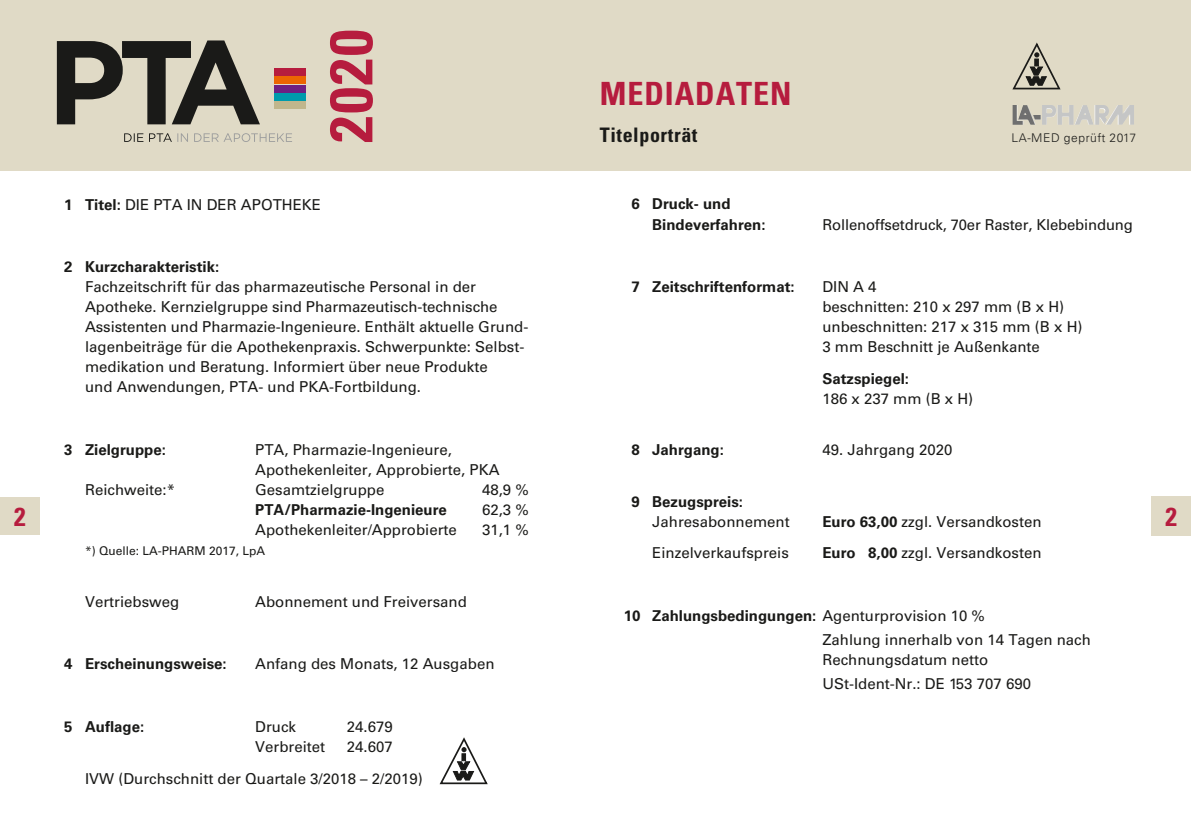
<style>
.page{position:relative;width:1191px;height:840px;background:#fff}
.page>*{position:absolute;margin:0;border:0;box-sizing:border-box;transform-origin:0 0}
.t1{font:700 condensed 60px "Univers LT Std";color:#b61c3e}
.t2{font:700 condensed 32px "Univers LT Std";letter-spacing:.03em;color:#b61c3e}
.t3{font:700 condensed 26px "Univers LT Std";color:#b61c3e}
.t4{font:700 condensed 20px "Univers LT Std";letter-spacing:.03em;color:#1a1a18}
.t5{font:15px/20px "Univers LT Std";color:#1a1a18}
.t6{font:700 15px/20px "Univers LT Std";color:#1a1a18}
.t7{font:12px "Univers LT Std";color:#1a1a18}
.t8{font:300 12px "Univers LT Std";letter-spacing:.05em;color:#1a1a18}
.s1{font-weight:700}
</style>
<div class="page">
<div style="left:0;top:497px;width:40px;height:37px;background:#e0dac6"></div>
<div style="left:1151px;top:496px;width:40px;height:40px;background:#e0dac6"></div>
<div style="left:0;top:0;width:1191px;height:170px;background:#e0dac6"></div>
<div style="left:275px;top:68px;width:31px;height:7px;background:#b61c3e"></div>
<div style="left:275px;top:77px;width:31px;height:7px;background:#ec6502"></div>
<div style="left:275px;top:85px;width:31px;height:7px;background:#6f2082"></div>
<div style="left:275px;top:93px;width:31px;height:7px;background:#009bac"></div>
<div style="left:275px;top:102px;width:31px;height:7px;background:#c1b68c"></div>
<svg style="left:124px;top:133px;width:168px;height:9px"></svg>
<svg style="left:57px;top:41px;width:203px;height:83px"></svg>
<svg style="left:1012px;top:42px;width:49px;height:48px"></svg>
<svg style="left:439px;top:737px;width:49px;height:47px"></svg>
<img style="left:1105px;top:105px;width:24px;height:20px">
<h1 class="t1" style="left:314px;top:143px;width:115px;rotate:-90deg">2020</h1>
<p class="t5" style="left:64px;top:194px;width:258px"><span class="s1">1 Titel:</span> DIE PTA IN DER APOTHEKE</p>
<h2 class="t2" style="left:600px;top:73px;width:193px">MEDIADATEN</h2>
<h3 class="t4" style="left:600px;top:122px;width:99px">Titelporträt</h3>
<p class="t8" style="left:1011px;top:130px;width:126px">LA-MED geprüft 2017</p>
<p class="t6" style="left:652px;top:194px;width:115px;text-indent:-21px">6 Druck- und<br>Bindeverfahren:</p>
<p class="t5" style="left:822px;top:214px;width:312px">Rollenoffsetdruck, 70er Raster, Klebebindung</p>
<p class="t6" style="left:64px;top:257px;width:157px">2 Kurzcharakteristik:</p>
<p class="t5" style="left:85px;top:277px;width:445px">Fachzeitschrift für das pharmazeutische Personal in der Apotheke. Kernzielgruppe sind Pharmazeutisch-technische Assistenten und Pharmazie-Ingenieure. Enthält aktuelle Grund&shy;lagenbeiträge für die Apothekenpraxis. Schwerpunkte: Selbst&shy;medikation und Beratung. Informiert über neue Produkte<br>und Anwendungen, PTA- und PKA-Fortbildung.</p>
<p class="t6" style="left:631px;top:277px;width:165px">7 Zeitschriftenformat:</p>
<p class="t5" style="left:822px;top:277px;width:262px">DIN A 4<br>beschnitten: 210 x 297 mm (B x H) unbeschnitten: 217 x 315 mm (B x H)<br>3 mm Beschnitt je Außenkante</p>
<p class="t6" style="left:822px;top:368px;width:88px">Satzspiegel:</p>
<p class="t5" style="left:822px;top:388px;width:152px">186 x 237 mm (B x H)</p>
<p class="t6" style="left:631px;top:439px;width:94px">8 Jahrgang:</p>
<p class="t5" style="left:822px;top:439px;width:132px">49. Jahrgang 2020</p>
<p class="t6" style="left:631px;top:491px;width:113px">9 Bezugspreis:</p>
<p class="t5" style="left:652px;top:511px;width:139px">Jahresabonnement</p>
<p class="t5" style="left:822px;top:511px;width:221px"><span class="s1">Euro 63,00</span> zzgl. Versandkosten</p>
<p class="t5" style="left:652px;top:542px;width:138px">Einzelverkaufspreis</p>
<p class="t5" style="left:822px;top:542px;width:221px"><span class="s1">Euro 8,00</span> zzgl. Versandkosten</p>
<p class="t6" style="left:64px;top:439px;width:103px">3 Zielgruppe:</p>
<p class="t5" style="left:255px;top:439px;width:246px">PTA, Pharmazie-Ingenieure,<br>Apothekenleiter, Approbierte, PKA</p>
<p class="t5" style="left:85px;top:479px;width:92px">Reichweite:*</p>
<p class="t5" style="left:255px;top:479px;width:131px">Gesamtzielgruppe</p>
<p class="t5" style="left:482px;top:479px;width:48px">48,9 %</p>
<p class="t6" style="left:255px;top:499px;width:193px">PTA/Pharmazie-Ingenieure</p>
<p class="t5" style="left:482px;top:499px;width:48px">62,3 %</p>
<p class="t5" style="left:255px;top:519px;width:203px">Apothekenleiter/Approbierte</p>
<p class="t5" style="left:482px;top:519px;width:48px">31,1 %</p>
<p class="t7" style="left:85px;top:543px;width:182px">*) Quelle: LA-PHARM 2017, LpA</p>
<p class="t5" style="left:85px;top:591px;width:96px">Vertriebsweg</p>
<p class="t5" style="left:255px;top:591px;width:213px">Abonnement und Freiversand</p>
<h3 class="t3" style="left:14px;top:500px;width:13px">2</h3>
<h3 class="t3" style="left:1165px;top:500px;width:13px">2</h3>
<p class="t5" style="left:822px;top:603px;width:270px;line-height:24px;text-indent:-198px"><span class="s1">10 Zahlungsbedingungen:</span> Agenturprovision 10 %<br>Zahlung innerhalb von 14 Tagen nach</p>
<p class="t5" style="left:822px;top:647px;width:210px;line-height:24px">Rechnungsdatum netto<br>USt-Ident-Nr.: DE 153 707 690</p>
<p class="t6" style="left:64px;top:653px;width:164px">4 Erscheinungsweise:</p>
<p class="t5" style="left:255px;top:653px;width:241px">Anfang des Monats, 12 Ausgaben</p>
<p class="t6" style="left:64px;top:716px;width:82px">5 Auflage:</p>
<p class="t5" style="left:255px;top:716px;width:42px">Druck</p>
<p class="t5" style="left:347px;top:716px;width:47px">24.679</p>
<p class="t5" style="left:255px;top:736px;width:72px">Verbreitet</p>
<p class="t5" style="left:85px;top:730px;width:339px;line-height:31.4px;text-indent:262px">24.607<br>IVW (Durchschnitt der Quartale 3/2018 – 2/2019)</p>
</div>
